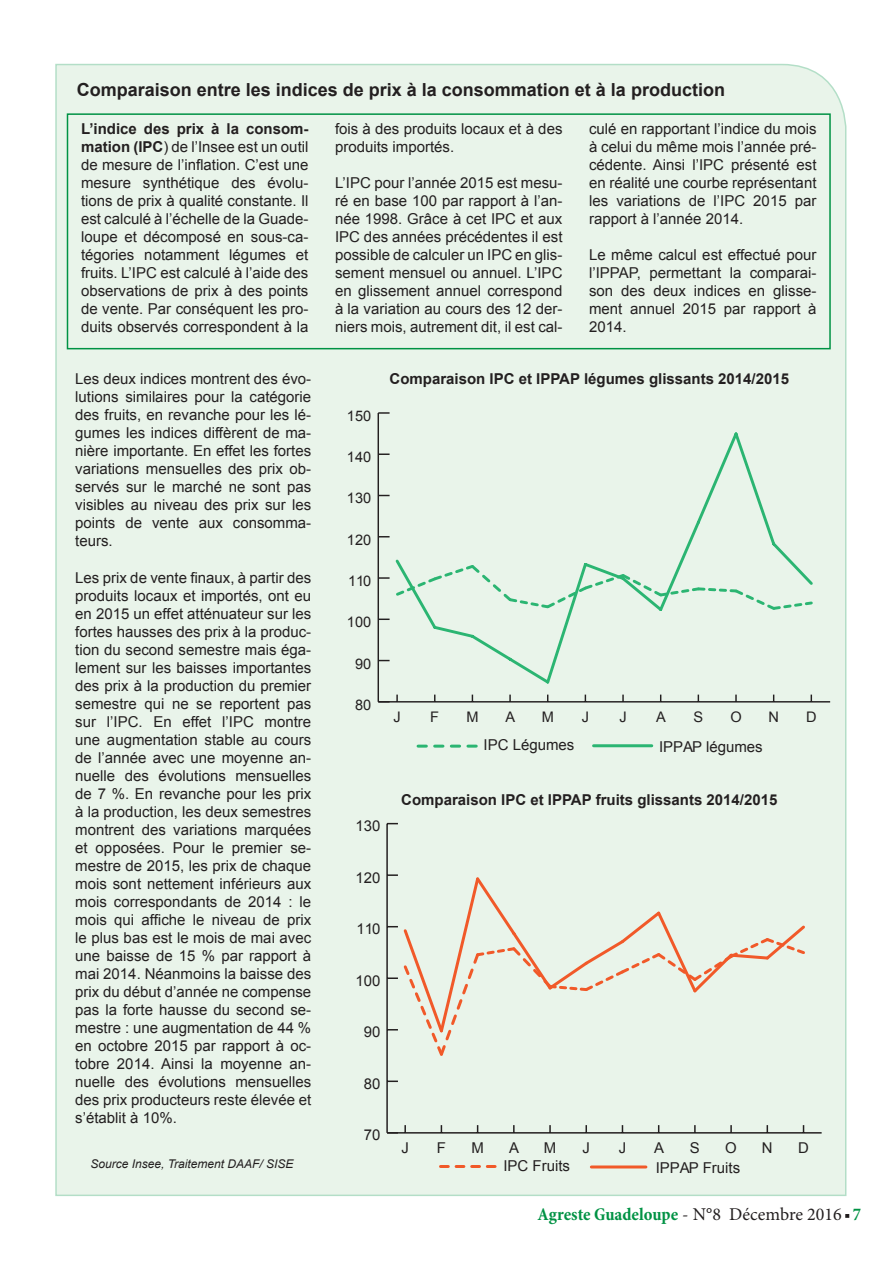
<style>
.page{position:relative;width:893px;height:1263px;background:#fff}
.page>*{position:absolute;margin:0;border:0;box-sizing:border-box;transform-origin:0 0}
.t1{font:700 18px "Arial";color:#231f20}
.t2{font:700 condensed 18px "Minion Pro";letter-spacing:-.005em;color:#009244}
.t3{font:15px/18px "Arial";color:#231f20;text-align:justify}
.t4{font:700 15px "Arial";color:#231f20}
.t5{font:14.85px "Arial";color:#231f20}
.t6{font:14.55px "Arial";color:#231f20}
.t7{font:italic 12px "Arial";color:#231f20}
.s1{font-weight:700}
.s2{font-weight:400;font-stretch:normal;color:#231f20}
</style>
<div class="page">
<div style="left:55px;top:63px;width:792px;height:1133px;background:#e9f4ea"></div>
<svg style="left:845px;top:1214px;width:4px;height:4px"></svg>
<hr style="left:387px;top:1132px;width:435px;height:1px;background:#231f20">
<svg style="left:404px;top:1125px;width:2px;height:7px"></svg>
<svg style="left:513px;top:1125px;width:2px;height:7px"></svg>
<svg style="left:549px;top:1125px;width:2px;height:7px"></svg>
<svg style="left:585px;top:1125px;width:2px;height:7px"></svg>
<svg style="left:694px;top:1125px;width:2px;height:7px"></svg>
<svg style="left:730px;top:1125px;width:2px;height:7px"></svg>
<hr style="left:386px;top:824px;width:2px;height:309px;background:#231f20">
<svg style="left:388px;top:1080px;width:10px;height:2px"></svg>
<div style="left:387px;top:874px;width:421px;height:184px;background:#e9f4ea"></div>
<hr style="left:378px;top:701px;width:452px;height:1px;background:#231f20">
<svg style="left:396px;top:695px;width:2px;height:6px"></svg>
<svg style="left:509px;top:695px;width:2px;height:6px"></svg>
<svg style="left:622px;top:695px;width:2px;height:6px"></svg>
<svg style="left:735px;top:695px;width:2px;height:6px"></svg>
<hr style="left:378px;top:413px;width:1px;height:289px;background:#231f20">
<svg style="left:379px;top:618px;width:11px;height:2px"></svg>
<svg style="left:379px;top:453px;width:11px;height:2px"></svg>
<svg style="left:378px;top:412px;width:12px;height:2px"></svg>
<svg style="left:379px;top:562px;width:14px;height:50px"></svg>
<div style="left:393px;top:430px;width:422px;height:256px;background:#e9f4ea"></div>
<div style="left:67px;top:113px;width:764px;height:236px;border:2px solid #009244"></div>
<svg style="left:418px;top:745px;width:58px;height:3px"></svg>
<hr style="left:594px;top:744px;width:58px;height:3px;background:#2bb572">
<svg style="left:440px;top:1165px;width:55px;height:3px"></svg>
<hr style="left:591px;top:1165px;width:55px;height:3px;background:#f15929">
<p class="t1" style="left:77px;top:77px;width:650px">Comparaison entre les indices de prix à la consommation et à la production</p>
<p class="t3" style="left:81px;top:120px;width:229px"><span class="s1">L’indice des prix à la consom&shy;mation (IPC</span>) de l’Insee est un outil de mesure de l’inflation. C’est une mesure synthétique des évolu&shy;tions de prix à qualité constante. Il est calculé à l’échelle de la Guade&shy;loupe et décomposé en sous-ca&shy;tégories notamment légumes et fruits. L’IPC est calculé à l’aide des observations de prix à des points de vente. Par conséquent les pro&shy;duits observés correspondent à la</p>
<p class="t3" style="left:335px;top:120px;width:229px">fois à des produits locaux et à des produits importés.</p>
<p class="t3" style="left:335px;top:174px;width:229px">L’IPC pour l’année 2015 est mesu&shy;ré en base 100 par rapport à l’an&shy;née 1998. Grâce à cet IPC et aux IPC des années précédentes il est possible de calculer un IPC en glis&shy;sement mensuel ou annuel. L’IPC en glissement annuel correspond à la variation au cours des 12 der&shy;niers mois, autrement dit, il est cal-</p>
<p class="t3" style="left:589px;top:120px;width:229px">culé en rapportant l’indice du mois à celui du même mois l’année pré&shy;cédente. Ainsi l’IPC présenté est en réalité une courbe représentant les variations de l’IPC 2015 par rapport à l’année 2014.</p>
<p class="t3" style="left:589px;top:246px;width:229px">Le même calcul est effectué pour l’IPPAP, permettant la comparai&shy;son des deux indices en glisse&shy;ment annuel 2015 par rapport à 2014.</p>
<p class="t3" style="left:75px;top:370px;width:237px">Les deux indices montrent des évo&shy;lutions similaires pour la catégorie des fruits, en revanche pour les lé&shy;gumes les indices diffèrent de ma&shy;nière importante. En effet les fortes variations mensuelles des prix ob&shy;servés sur le marché ne sont pas visibles au niveau des prix sur les points de vente aux consomma&shy;teurs.</p>
<p class="t3" style="left:75px;top:568px;width:237px">Les prix de vente finaux, à partir des produits locaux et importés, ont eu en 2015 un effet atténuateur sur les fortes hausses des prix à la produc&shy;tion du second semestre mais éga&shy;lement sur les baisses importantes des prix à la production du premier semestre qui ne se reportent pas sur l’IPC. En effet l’IPC montre une augmentation stable au cours de l’année avec une moyenne an&shy;nuelle des évolutions mensuelles de 7 %. En revanche pour les prix à la production, les deux semestres montrent des variations marquées et opposées. Pour le premier se&shy;mestre de 2015, les prix de chaque mois sont nettement inférieurs aux mois correspondants de 2014 : le mois qui affiche le niveau de prix le plus bas est le mois de mai avec une baisse de 15 % par rapport à mai 2014. Néanmoins la baisse des prix du début d’année ne compense pas la forte hausse du second se&shy;mestre : une augmentation de 44 % en octobre 2015 par rapport à oc&shy;tobre 2014. Ainsi la moyenne an&shy;nuelle des évolutions mensuelles des prix producteurs reste élevée et s’établit à 10%.</p>
<p class="t7" style="left:90px;top:1155px;width:205px">Source Insee, Traitement DAAF/ SISE</p>
<p class="t6" style="left:347px;top:406px;width:26px">150</p>
<p class="t6" style="left:347px;top:448px;width:26px">140</p>
<p class="t6" style="left:347px;top:489px;width:26px">130</p>
<p class="t6" style="left:347px;top:530px;width:26px">120</p>
<p class="t6" style="left:348px;top:571px;width:25px">110</p>
<p class="t6" style="left:347px;top:613px;width:26px">100</p>
<p class="t6" style="left:355px;top:654px;width:18px">90</p>
<p class="t6" style="left:355px;top:695px;width:18px">80</p>
<p class="t4" style="left:389px;top:369px;width:401px">Comparaison IPC et IPPAP légumes glissants 2014/2015</p>
<p class="t6" style="left:393px;top:707px;width:9px">J</p>
<p class="t6" style="left:430px;top:707px;width:10px">F</p>
<p class="t6" style="left:466px;top:707px;width:14px">M</p>
<p class="t6" style="left:506px;top:707px;width:11px">A</p>
<p class="t6" style="left:542px;top:707px;width:14px">M</p>
<p class="t6" style="left:582px;top:707px;width:9px">J</p>
<p class="t6" style="left:619px;top:707px;width:9px">J</p>
<p class="t6" style="left:656px;top:707px;width:11px">A</p>
<p class="t6" style="left:693px;top:707px;width:11px">S</p>
<p class="t6" style="left:730px;top:707px;width:13px">O</p>
<p class="t6" style="left:768px;top:707px;width:12px">N</p>
<p class="t6" style="left:806px;top:707px;width:12px">D</p>
<p class="t3" style="left:483px;top:736px;width:92px">IPC Légumes</p>
<p class="t3" style="left:659px;top:738px;width:105px">IPPAP légumes</p>
<p class="t5" style="left:355px;top:816px;width:26px">130</p>
<p class="t4" style="left:401px;top:790px;width:378px">Comparaison IPC et IPPAP fruits glissants 2014/2015</p>
<p class="t5" style="left:355px;top:868px;width:26px">120</p>
<p class="t5" style="left:356px;top:919px;width:25px">110</p>
<p class="t5" style="left:355px;top:971px;width:26px">100</p>
<p class="t5" style="left:364px;top:1022px;width:18px">90</p>
<p class="t5" style="left:364px;top:1074px;width:18px">80</p>
<p class="t5" style="left:364px;top:1125px;width:18px">70</p>
<p class="t5" style="left:401px;top:1138px;width:9px">J</p>
<p class="t5" style="left:437px;top:1138px;width:11px">F</p>
<p class="t5" style="left:471px;top:1138px;width:14px">M</p>
<p class="t5" style="left:509px;top:1138px;width:11px">A</p>
<p class="t5" style="left:544px;top:1138px;width:14px">M</p>
<p class="t5" style="left:582px;top:1138px;width:9px">J</p>
<p class="t5" style="left:619px;top:1138px;width:9px">J</p>
<p class="t5" style="left:654px;top:1138px;width:11px">A</p>
<p class="t5" style="left:690px;top:1138px;width:11px">S</p>
<p class="t5" style="left:725px;top:1138px;width:13px">O</p>
<p class="t5" style="left:762px;top:1138px;width:12px">N</p>
<p class="t5" style="left:798px;top:1138px;width:12px">D</p>
<p class="t3" style="left:503px;top:1157px;width:68px">IPC Fruits</p>
<p class="t3" style="left:656px;top:1159px;width:86px">IPPAP Fruits</p>
<p class="t2" style="left:538px;top:1202px;width:325px">Agreste Guadeloupe <span class="s2">- N°8 Décembre 2016</span> 7</p>
</div>
